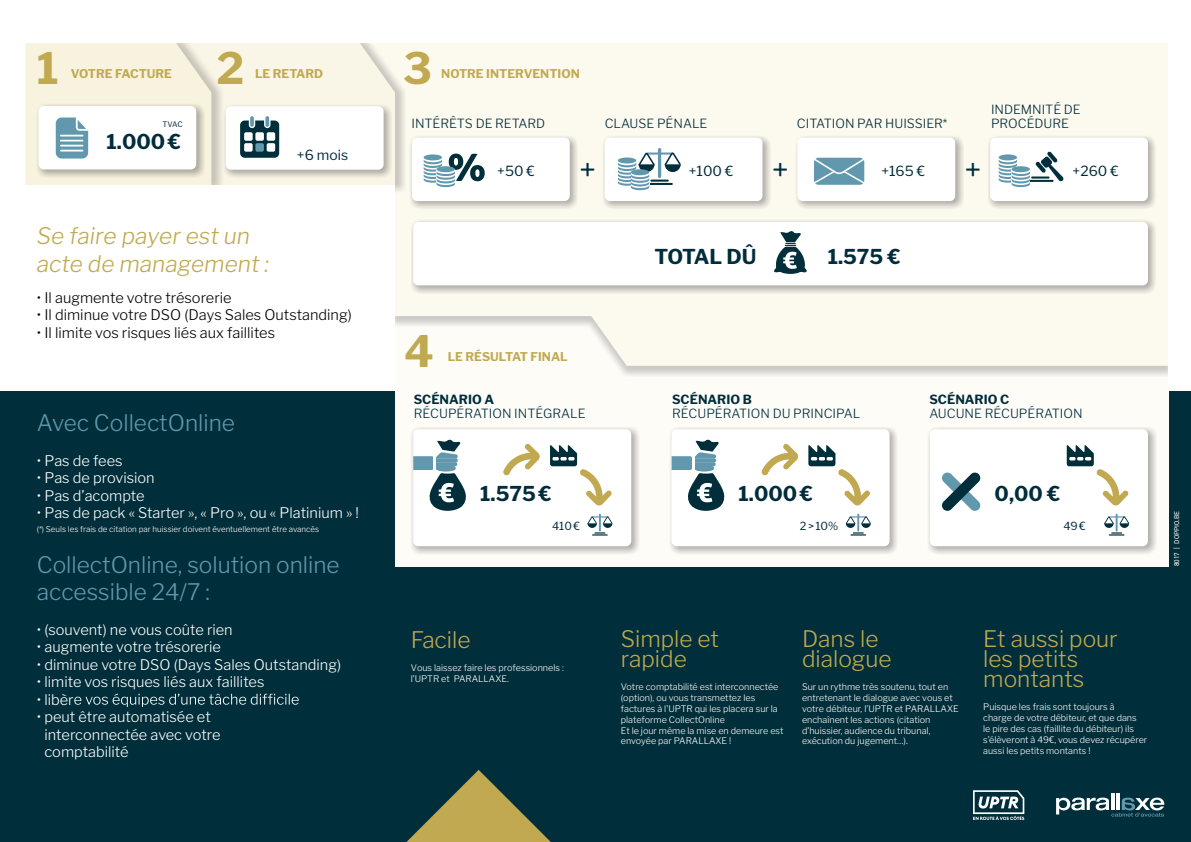
<style>
.page{position:relative;width:1191px;height:842px;background:#fff}
.page>*{position:absolute;margin:0;border:0;box-sizing:border-box;transform-origin:0 0}
.t1{font:700 43.2px "Libre Franklin";color:#c0a950}
.t2{font:30.6px "Libre Franklin";color:#002c3b}
.t3{font:300 22.6px/20px "Libre Franklin";color:#c0a950}
.t4{font:300 22.6px/27.2px "Libre Franklin";color:#6298ad}
.t5{font:italic 300 22.6px/27.2px "Libre Franklin";color:#c0a950}
.t6{font:700 20.4px "Libre Franklin";letter-spacing:-.045em;color:#002c3b}
.t7{font:700 20.3px "Libre Franklin";color:#002c3b}
.t8{font:300 14.6px/17.5px "Libre Franklin";color:#fff}
.t9{font:300 14.6px "Libre Franklin";color:#000}
.t10{font:13.9px "Libre Franklin";color:#002c3b}
.t11{font:300 12.6px "Libre Franklin";color:#002c3b}
.t12{font:700 12.6px "Libre Franklin";color:#002c3b}
.t13{font:700 12px "Libre Franklin";color:#c0a950}
.t14{font:11.1px "Libre Franklin";color:#002c3b}
.t15{font:300 9px/10.8px "Libre Franklin";color:#fff}
.t16{font:300 8px "Libre Franklin";color:#fff}
.t17{font:7.6px "Libre Franklin";color:#002c3b}
.t18{font:7px "DIN2014";color:#fff}
</style>
<div class="page">
<div style="left:0;top:391px;width:1191px;height:451px;background:#002e3a"></div>
<div style="left:395px;top:316px;width:773px;height:250px;background:#fdfcf7"></div>
<svg style="left:618px;top:366px;width:550px;height:10px"></svg>
<div style="left:395px;top:43px;width:773px;height:323px;background:#fcf9ef"></div>
<svg style="left:411px;top:427px;width:228px;height:127px"></svg>
<div style="left:413px;top:429px;width:218px;height:117px;background:#fff;border-radius:5px"></div>
<svg style="left:928px;top:427px;width:228px;height:127px"></svg>
<div style="left:930px;top:429px;width:218px;height:117px;background:#fff;border-radius:5px"></div>
<svg style="left:670px;top:427px;width:227px;height:127px"></svg>
<div style="left:671px;top:429px;width:218px;height:117px;background:#fff;border-radius:5px"></div>
<svg style="left:411px;top:219px;width:745px;height:75px"></svg>
<div style="left:413px;top:222px;width:735px;height:63px;background:#fff;border-radius:5px"></div>
<svg style="left:409px;top:190px;width:169px;height:20px"></svg>
<div style="left:412px;top:138px;width:158px;height:63px;background:#fff;border-radius:5px"></div>
<svg style="left:602px;top:190px;width:169px;height:20px"></svg>
<div style="left:604px;top:138px;width:158px;height:63px;background:#fff;border-radius:5px"></div>
<svg style="left:795px;top:135px;width:168px;height:75px"></svg>
<div style="left:797px;top:138px;width:158px;height:63px;background:#fff;border-radius:5px"></div>
<svg style="left:987px;top:135px;width:169px;height:75px"></svg>
<div style="left:990px;top:138px;width:158px;height:63px;background:#fff;border-radius:5px"></div>
<svg style="left:74px;top:694px;width:225px;height:13px"></svg>
<svg style="left:26px;top:43px;width:890px;height:147px"></svg>
<svg style="left:774px;top:231px;width:33px;height:43px"></svg>
<svg style="left:413px;top:439px;width:53px;height:72px"></svg>
<svg style="left:671px;top:439px;width:54px;height:72px"></svg>
<svg style="left:942px;top:472px;width:38px;height:39px"></svg>
<svg style="left:587px;top:514px;width:25px;height:22px"></svg>
<svg style="left:1104px;top:514px;width:25px;height:22px"></svg>
<svg style="left:845px;top:514px;width:26px;height:22px"></svg>
<svg style="left:503px;top:444px;width:37px;height:31px"></svg>
<svg style="left:761px;top:444px;width:37px;height:31px"></svg>
<svg style="left:406px;top:770px;width:145px;height:72px"></svg>
<svg style="left:973px;top:790px;width:51px;height:30px"></svg>
<svg style="left:998px;top:151px;width:65px;height:36px"></svg>
<svg style="left:550px;top:445px;width:62px;height:60px"></svg>
<svg style="left:808px;top:445px;width:62px;height:60px"></svg>
<svg style="left:1066px;top:445px;width:62px;height:60px"></svg>
<hr style="left:1111px;top:794px;width:3px;height:16px;background:#fff">
<hr style="left:1116px;top:794px;width:3px;height:16px;background:#fff">
<svg style="left:1056px;top:798px;width:108px;height:19px"></svg>
<h1 class="t1" style="left:37px;top:35px;width:23px">1</h1>
<h1 class="t1" style="left:217px;top:35px;width:29px">2</h1>
<h1 class="t1" style="left:403px;top:35px;width:30px">3</h1>
<h3 class="t13" style="left:71px;top:64px;width:103px">VOTRE FACTURE</h3>
<h3 class="t13" style="left:255px;top:64px;width:70px">LE RETARD</h3>
<h3 class="t13" style="left:441px;top:64px;width:140px">NOTRE INTERVENTION</h3>
<h3 class="t11" style="left:991px;top:100px;width:91px">INDEMNITÉ DE</h3>
<p class="t17" style="left:163px;top:118px;width:22px">TVAC</p>
<h3 class="t11" style="left:605px;top:114px;width:104px">CLAUSE PÉNALE</h3>
<h3 class="t11" style="left:797px;top:114px;width:152px">CITATION PAR HUISSIER*</h3>
<h3 class="t11" style="left:991px;top:114px;width:79px">PROCÉDURE</h3>
<h3 class="t11" style="left:411px;top:114px;width:135px">INTÉRÊTS DE RETARD</h3>
<h3 class="t7" style="left:107px;top:126px;width:76px">1.000€</h3>
<h3 class="t10" style="left:297px;top:144px;width:53px">+6 mois</h3>
<h3 class="t5" style="left:37px;top:221px;width:233px">Se faire payer est un acte de management :</h3>
<h3 class="t9" style="left:37px;top:286px;width:196px">• Il augmente votre trésorerie</h3>
<h3 class="t9" style="left:37px;top:303px;width:316px">• Il diminue votre DSO (Days Sales Outstanding)</h3>
<h3 class="t9" style="left:37px;top:321px;width:240px">• Il limite vos risques liés aux faillites</h3>
<h3 class="t4" style="left:37px;top:407px;width:200px">Avec CollectOnline</h3>
<h3 class="t8" style="left:37px;top:450px;width:87px">• Pas de fees</h3>
<h3 class="t8" style="left:37px;top:468px;width:119px">• Pas de provision</h3>
<h3 class="t8" style="left:37px;top:485px;width:109px">• Pas d’acompte</h3>
<h3 class="t8" style="left:37px;top:503px;width:324px">• Pas de pack « Starter », « Pro », ou « Platinium » !</h3>
<h3 class="t4" style="left:37px;top:549px;width:304px">CollectOnline, solution online accessible 24/7 :</h3>
<h3 class="t8" style="left:37px;top:619px;width:197px">• (souvent) ne vous coûte rien</h3>
<h3 class="t8" style="left:37px;top:637px;width:186px">• augmente votre trésorerie</h3>
<h3 class="t8" style="left:37px;top:654px;width:306px">• diminue votre DSO (Days Sales Outstanding)</h3>
<h3 class="t8" style="left:37px;top:672px;width:229px">• limite vos risques liés aux faillites</h3>
<h3 class="t8" style="left:37px;top:689px;width:38px">• libèr</h3>
<h3 class="t8" style="left:44px;top:707px;width:178px;text-indent:-8px">• peut être automatisée et interconnectée avec votre comptabilité</h3>
<p class="t16" style="left:37px;top:523px;width:284px">(*) Seuls les frais de citation par huissier doivent éventuellement être avancés</p>
<h2 class="t2" style="left:579px;top:146px;width:19px">+</h2>
<h2 class="t2" style="left:772px;top:146px;width:19px">+</h2>
<h2 class="t2" style="left:964px;top:146px;width:19px">+</h2>
<h3 class="t10" style="left:497px;top:160px;width:39px">+50 €</h3>
<h3 class="t10" style="left:689px;top:160px;width:46px">+100 €</h3>
<h3 class="t10" style="left:881px;top:160px;width:45px">+165 €</h3>
<h3 class="t10" style="left:1072px;top:160px;width:48px">+260 €</h3>
<h1 class="t1" style="left:404px;top:318px;width:31px">4</h1>
<h3 class="t13" style="left:448px;top:347px;width:122px">LE RÉSULTAT FINAL</h3>
<h3 class="t12" style="left:414px;top:389px;width:82px">SCÉNARIO A</h3>
<h3 class="t11" style="left:414px;top:403px;width:173px">RÉCUPÉRATION INTÉGRALE</h3>
<h3 class="t6" style="left:654px;top:241px;width:104px">TOTAL DÛ</h3>
<h3 class="t7" style="left:827px;top:241px;width:75px">1.575 €</h3>
<h3 class="t12" style="left:672px;top:389px;width:81px">SCÉNARIO B</h3>
<h3 class="t11" style="left:672px;top:403px;width:190px">RÉCUPÉRATION DU PRINCIPAL</h3>
<h3 class="t12" style="left:929px;top:389px;width:81px">SCÉNARIO C</h3>
<h3 class="t11" style="left:929px;top:403px;width:155px">AUCUNE RÉCUPÉRATION</h3>
<h3 class="t7" style="left:480px;top:478px;width:73px">1.575€</h3>
<h3 class="t7" style="left:994px;top:478px;width:67px">0,00 €</h3>
<h3 class="t7" style="left:738px;top:478px;width:76px">1.000€</h3>
<p class="t14" style="left:800px;top:517px;width:40px">2&gt;10%</p>
<p class="t14" style="left:552px;top:517px;width:30px">410€</p>
<p class="t14" style="left:1063px;top:517px;width:24px">49€</p>
<h3 class="t3" style="left:411px;top:627px;width:61px">Facile</h3>
<p class="t15" style="left:411px;top:661px;width:155px">Vous laissez faire les professionnels : l’UPTR et PARALLAXE.</p>
<h3 class="t3" style="left:621px;top:627px;width:100px">Simple et rapide</h3>
<p class="t15" style="left:621px;top:681px;width:164px">Votre comptabilité est interconnectée (option), ou vous transmettez les factures à l’UPTR qui les placera sur la plateforme CollectOnline<br>Et le jour même la mise en demeure est envoyée par PARALLAXE !</p>
<h3 class="t3" style="left:802px;top:627px;width:91px">Dans le dialogue</h3>
<p class="t15" style="left:802px;top:681px;width:158px">Sur un rythme très soutenu, tout en entretenant le dialogue avec vous et votre débiteur, l’UPTR et PARALLAXE enchaînent les actions (citation d’huissier, audience du tribunal, exécution du jugement…).</p>
<h3 class="t3" style="left:983px;top:627px;width:136px">Et aussi pour les petits montants</h3>
<p class="t15" style="left:983px;top:701px;width:166px">Puisque les frais sont toujours à<br>charge de votre débiteur, et que dans<br>le pire des cas (faillite du débiteur) ils s’élèveront à 49€, vous devez récupérer aussi les petits montants !</p>
<p class="t18" style="left:1172px;top:566px;width:57px;rotate:-90deg">8017 | DOPPIO.BE</p>
</div>
